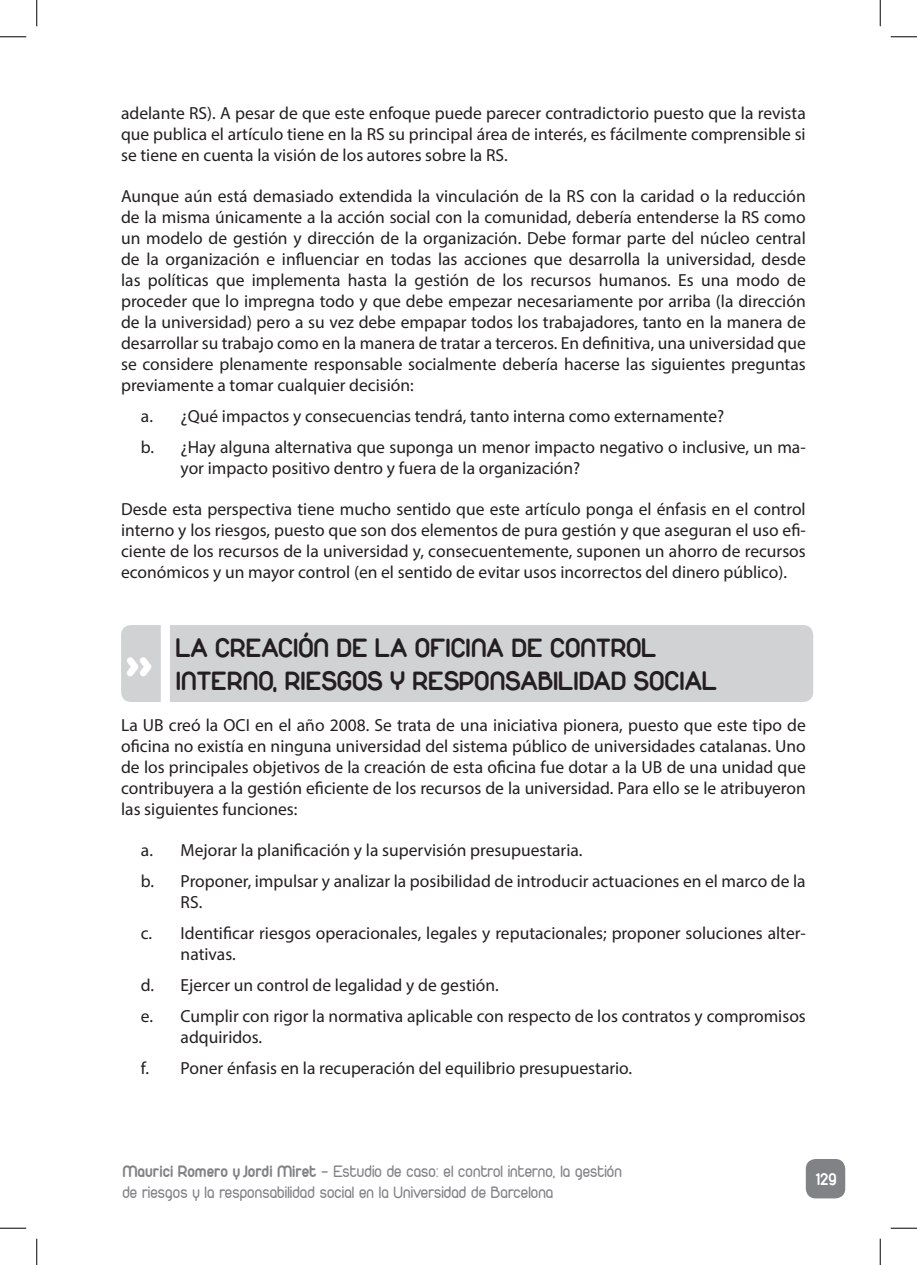
<style>
.page{position:relative;width:917px;height:1265px;background:#fff}
.page>*{position:absolute;margin:0;border:0;box-sizing:border-box;transform-origin:0 0}
.t1{font:900 42px "Duepuntozero";color:#fff}
.SUBTITULO{font:28px/33.6px "Duepuntozerobold";color:#231f20}
.t2{font:17.5px/21px "Myriad Pro";color:#231f20;text-align:justify}
.t3{font:17.5px "Duepuntozero";color:#808285}
.t4{font:17.5px "Duepuntozerobold";color:#fff}
.s1{font-family:"Duepuntozerobold"}
</style>
<div class="page">
<div style="left:806px;top:1158px;width:39px;height:40px;background:#808285;border-radius:10px"></div>
<div style="left:121px;top:625px;width:692px;height:76px;background:#d1d2d4"></div>
<svg style="left:0;top:36px;width:26px;height:1px"></svg>
<svg style="left:891px;top:36px;width:26px;height:1px"></svg>
<svg style="left:0;top:1227px;width:26px;height:1px"></svg>
<svg style="left:891px;top:1227px;width:26px;height:1px"></svg>
<svg style="left:36px;top:0;width:1px;height:26px"></svg>
<svg style="left:36px;top:1238px;width:1px;height:26px"></svg>
<svg style="left:880px;top:0;width:1px;height:26px"></svg>
<svg style="left:880px;top:1238px;width:1px;height:26px"></svg>
<p class="t2" style="left:121px;top:103px;width:686px">adelante RS). A pesar de que este enfoque puede parecer contradictorio puesto que la revista que publica el artículo tiene en la RS su principal área de interés, es fácilmente comprensible si se tiene en cuenta la visión de los autores sobre la RS.</p>
<p class="t2" style="left:121px;top:186px;width:686px">Aunque aún está demasiado extendida la vinculación de la RS con la caridad o la reducción de la misma únicamente a la acción social con la comunidad, debería entenderse la RS como un modelo de gestión y dirección de la organización. Debe formar parte del núcleo central de la organización e influenciar en todas las acciones que desarrolla la universidad, desde las políticas que implementa hasta la gestión de los recursos humanos. Es una modo de proceder que lo impregna todo y que debe empezar necesariamente por arriba (la dirección de la universidad) pero a su vez debe empapar todos los trabajadores, tanto en la manera de desarrollar su trabajo como en la manera de tratar a terceros. En definitiva, una universidad que se considere plenamente responsable socialmente debería hacerse las siguientes preguntas previamente a tomar cualquier decisión:</p>
<p class="t2" style="left:141px;top:405px;width:585px">a. ¿Qué impactos y consecuencias tendrá, tanto interna como externamente?</p>
<p class="t2" style="left:181px;top:436px;width:627px;text-indent:-40px">b. ¿Hay alguna alternativa que suponga un menor impacto negativo o inclusive, un ma&shy;yor impacto positivo dentro y fuera de la organización?</p>
<p class="t2" style="left:121px;top:498px;width:686px">Desde esta perspectiva tiene mucho sentido que este artículo ponga el énfasis en el control interno y los riesgos, puesto que son dos elementos de pura gestión y que aseguran el uso efi&shy;ciente de los recursos de la universidad y, consecuentemente, suponen un ahorro de recursos económicos y un mayor control (en el sentido de evitar usos incorrectos del dinero público).</p>
<p class="SUBTITULO" style="left:176px;top:629px;width:543px">LA CREACIÓN DE LA OFICINA DE CONTROL<br>INTERNO, RIESGOS Y RESPONSABILIDAD SOCIAL</p>
<p class="t2" style="left:121px;top:714px;width:686px">La UB creó la OCI en el año 2008. Se trata de una iniciativa pionera, puesto que este tipo de oficina no existía en ninguna universidad del sistema público de universidades catalanas. Uno de los principales objetivos de la creación de esta oficina fue dotar a la UB de una unidad que contribuyera a la gestión eficiente de los recursos de la universidad. Para ello se le atribuyeron las siguientes funciones:</p>
<p class="t2" style="left:141px;top:839px;width:443px">a. Mejorar la planificación y la supervisión presupuestaria.</p>
<p class="t2" style="left:181px;top:870px;width:626px;text-indent:-40px">b. Proponer, impulsar y analizar la posibilidad de introducir actuaciones en el marco de la<br>RS.</p>
<p class="t2" style="left:181px;top:922px;width:627px;text-indent:-40px">c. Identificar riesgos operacionales, legales y reputacionales; proponer soluciones alter&shy;nativas.</p>
<p class="t2" style="left:141px;top:974px;width:359px">d. Ejercer un control de legalidad y de gestión.</p>
<p class="t2" style="left:181px;top:1004px;width:627px;text-indent:-40px">e. Cumplir con rigor la normativa aplicable con respecto de los contratos y compromisos adquiridos.</p>
<p class="t2" style="left:141px;top:1056px;width:493px">f. Poner énfasis en la recuperación del equilibrio presupuestario.</p>
<p class="t1" style="left:126px;top:638px;width:28px">&gt;&gt;</p>
<p class="t3" style="left:122px;top:1161px;width:501px"><span class="s1">Maurici Romero y Jordi Miret</span> - Estudio de caso: el control interno, la gestión</p>
<p class="t4" style="left:816px;top:1168px;width:22px">129</p>
<p class="t3" style="left:122px;top:1182px;width:433px">de riesgos y la responsabilidad social en la Universidad de Barcelona</p>
</div>
